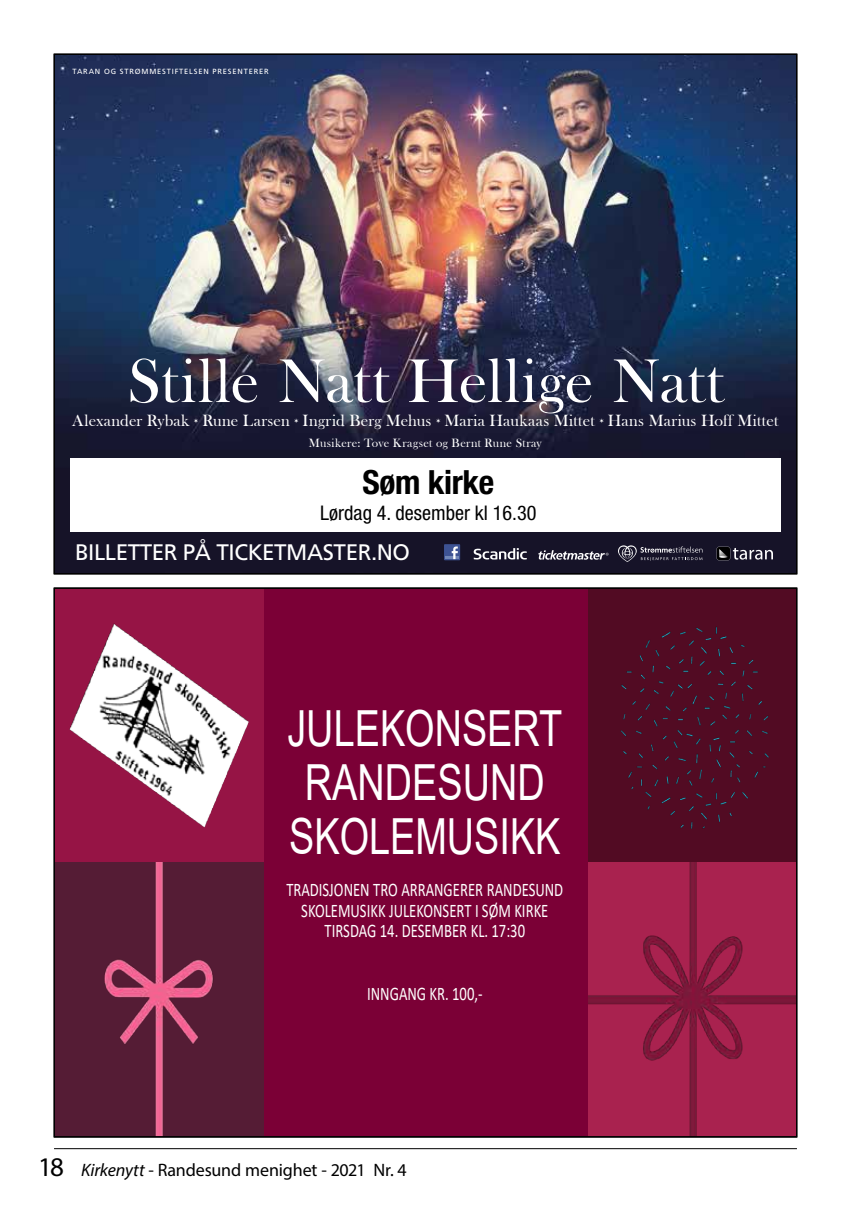
<style>
.page{position:relative;width:851px;height:1221px;background:#fff}
.page>*{position:absolute;margin:0;border:0;box-sizing:border-box;transform-origin:0 0}
.t1{font:63.75px "Bask Old Face";letter-spacing:.015em;color:#fff}
.t2{font:49.65px/53.7px "Arial";color:#fff;text-align:center;scale:.76 1}
.t3{font:700 condensed 33.3px "Helvetica Neue";letter-spacing:-.01em;color:#000}
.t4{font:22.5px "Frutiger";letter-spacing:-.02em;color:#fff}
.t5{font:condensed 20.25px "Helvetica Neue";color:#000}
.t6{font:19.2px/20.9px "Calibri";color:#fff;text-align:center;scale:.76 1}
.t7{font:18px "Myriad Pro";letter-spacing:-.01em;color:#000}
.t8{font:16.8px "Bask Old Face";letter-spacing:.01em;color:#fff}
.t9{font:12.45px "Bask Old Face";letter-spacing:.025em;color:#fff}
.t10{font:7.5px "Frutiger";letter-spacing:.11em;color:#fff}
.s1{font-size:27px}
.s2{font-style:italic}
</style>
<div class="page">
<hr style="left:54px;top:1148px;width:742px;height:1px;background:#000">
<img style="left:54px;top:56px;width:742px;height:518px">
<svg style="left:54px;top:590px;width:742px;height:547px;background:#7d1640"></svg>
<svg style="left:194px;top:418px;width:4px;height:4px"></svg>
<svg style="left:294px;top:418px;width:4px;height:4px"></svg>
<svg style="left:436px;top:418px;width:4px;height:4px"></svg>
<svg style="left:599px;top:418px;width:4px;height:4px"></svg>
<p class="t10" style="left:72px;top:67px;width:197px">TARAN OG STRØMMESTIFTELSEN PRESENTERER</p>
<h1 class="t1" style="left:127px;top:346px;width:597px">Stille Natt Hellige Natt</h1>
<p class="t8" style="left:72px;top:411px;width:119px">Alexander Rybak</p>
<p class="t8" style="left:202px;top:411px;width:89px">Rune Larsen</p>
<p class="t8" style="left:302px;top:411px;width:130px">Ingrid Berg Mehus</p>
<p class="t8" style="left:444px;top:411px;width:152px">Maria Haukaas Mittet</p>
<p class="t8" style="left:607px;top:411px;width:172px">Hans Marius Hoff Mittet</p>
<p class="t9" style="left:309px;top:436px;width:234px">Musikere: Tove Kragset og Bernt Rune Stray</p>
<h3 class="t3" style="left:362px;top:462px;width:133px">Søm kirke</h3>
<p class="t5" style="left:320px;top:501px;width:218px">Lørdag 4. desember kl 16.30</p>
<p class="t4" style="left:75px;top:538px;width:336px">BILLETTER PÅ TICKETMASTER.NO</p>
<h2 class="t2" style="left:287px;top:701px;width:363px">JULEKONSERT<br>RANDESUND<br>SKOLEMUSIKK</h2>
<p class="t6" style="left:286px;top:878px;width:366px">TRADISJONEN TRO ARRANGERER RANDESUND<br>SKOLEMUSIKK JULEKONSERT I SØM KIRKE<br>TIRSDAG 14. DESEMBER KL. 17:30</p>
<p class="t6" style="left:367px;top:982px;width:153px">INNGANG KR. 100,-</p>
<p class="t7" style="left:38px;top:1158px;width:370px"><span class="s1">18</span> <span class="s2">Kirkenytt</span> - Randesund menighet - 2021 Nr. 4</p>
</div>
